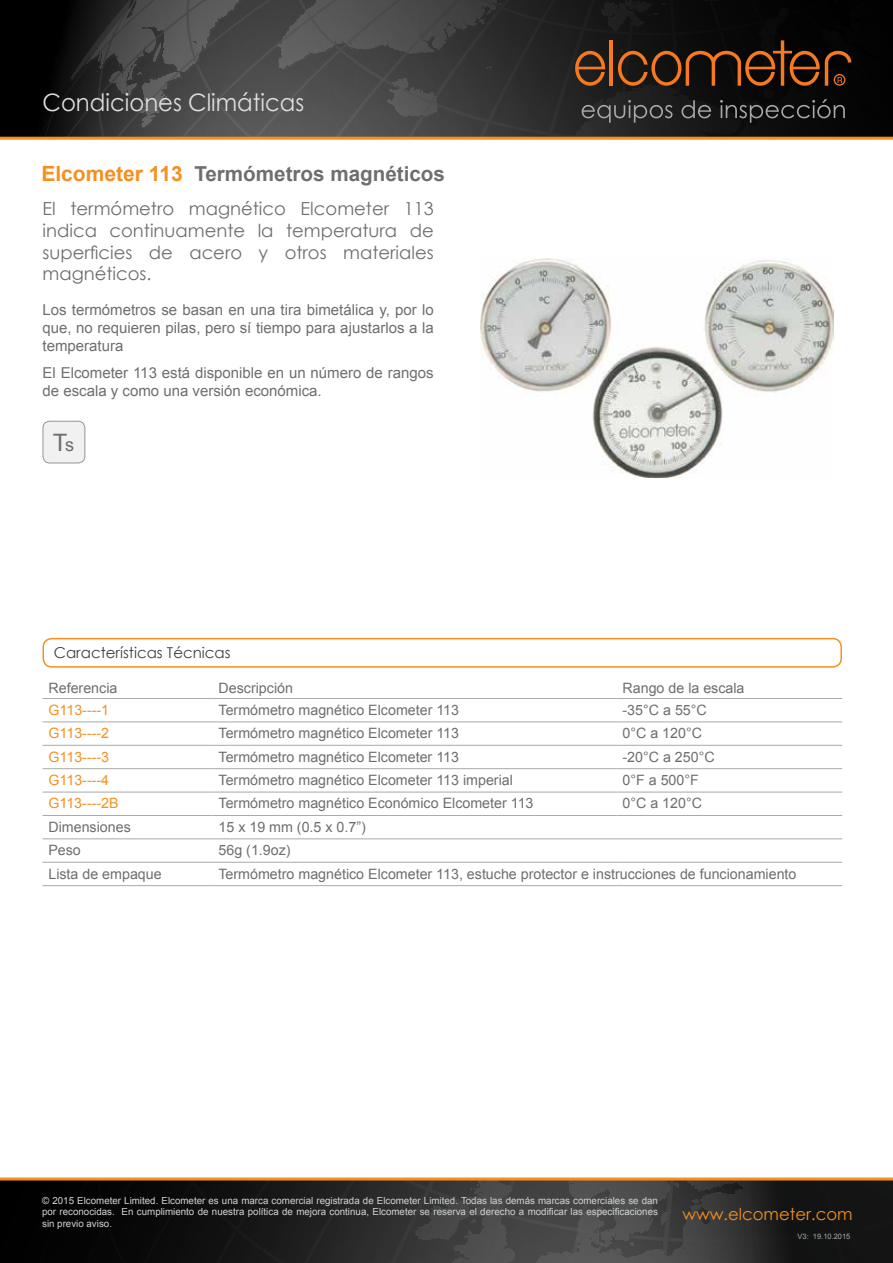
<style>
.page{position:relative;width:893px;height:1263px;background:#fff}
.page>*{position:absolute;margin:0;border:0;box-sizing:border-box;transform-origin:0 0}
.t1{font:24px "Century Gothic";color:#dedfe0;scale:.95 1}
.t2{font:24px "Arial";color:#6d6e71}
.t3{font:700 20.7px "Arial";color:#6d6e71}
.t4{font:18px/21.6px "Century Gothic";color:#6d6e71;text-align:justify}
.t5{font:16.5px "Century Gothic";color:#f78f1e}
.t6{font:15px/18px "Arial";color:#6d6e71;text-align:justify}
.t7{font:15px "Century Gothic";color:#414042}
.t8{font:14.25px "Arial";color:#6d6e71}
.t9{font:14.25px "Arial";color:#f78f1e}
.t10{font:9.75px/11.7px "Arial";color:#d1d3d4;text-align:justify}
.t11{font:7.5px "Arial";color:#a7a9ac}
.s1{font-size:21px;color:#f78f1e}
.s2{font-size:18px}
</style>
<div class="page">
<div style="left:0;top:0;width:893px;height:138px;background:#000"></div>
<svg style="left:34px;top:0;width:859px;height:137px;background:#373737"></svg>
<hr style="left:609px;top:40px;width:4px;height:46px;background:#f47920">
<svg style="left:575px;top:51px;width:30px;height:35px"></svg>
<svg style="left:618px;top:0;width:275px;height:86px"></svg>
<svg style="left:582px;top:99px;width:263px;height:24px"></svg>
<hr style="left:0;top:137px;width:893px;height:3px;background:#f78f1e">
<svg style="left:0;top:1180px;width:893px;height:83px;background:#272626"></svg>
<hr style="left:0;top:1177px;width:893px;height:3px;background:#f78f1e">
<img style="left:481px;top:258px;width:352px;height:220px">
<div style="left:43px;top:421px;width:42px;height:42px;background:#f1f1f2;border-radius:7px"></div>
<div style="left:43px;top:421px;width:42px;height:42px;border:1px solid #939598;border-radius:7px"></div>
<div style="left:43px;top:638px;width:799px;height:30px;border:2px solid #f78f1e;border-radius:9px"></div>
<hr style="left:43px;top:722px;width:170px;height:1px;background:#a7a9ac">
<hr style="left:213px;top:722px;width:404px;height:1px;background:#a7a9ac">
<hr style="left:617px;top:722px;width:225px;height:1px;background:#a7a9ac">
<hr style="left:43px;top:745px;width:170px;height:1px;background:#a7a9ac">
<hr style="left:213px;top:745px;width:404px;height:1px;background:#a7a9ac">
<hr style="left:617px;top:745px;width:225px;height:1px;background:#a7a9ac">
<hr style="left:43px;top:768px;width:170px;height:1px;background:#a7a9ac">
<hr style="left:213px;top:768px;width:404px;height:1px;background:#a7a9ac">
<hr style="left:617px;top:768px;width:225px;height:1px;background:#a7a9ac">
<hr style="left:43px;top:792px;width:170px;height:1px;background:#a7a9ac">
<hr style="left:213px;top:792px;width:404px;height:1px;background:#a7a9ac">
<hr style="left:617px;top:792px;width:225px;height:1px;background:#a7a9ac">
<hr style="left:43px;top:815px;width:170px;height:1px;background:#a7a9ac">
<hr style="left:213px;top:815px;width:404px;height:1px;background:#a7a9ac">
<hr style="left:617px;top:815px;width:225px;height:1px;background:#a7a9ac">
<hr style="left:43px;top:838px;width:170px;height:1px;background:#a7a9ac">
<hr style="left:213px;top:838px;width:404px;height:1px;background:#a7a9ac">
<hr style="left:617px;top:838px;width:225px;height:1px;background:#a7a9ac">
<hr style="left:43px;top:862px;width:170px;height:1px;background:#a7a9ac">
<hr style="left:213px;top:862px;width:404px;height:1px;background:#a7a9ac">
<hr style="left:617px;top:862px;width:225px;height:1px;background:#a7a9ac">
<hr style="left:43px;top:885px;width:170px;height:1px;background:#a7a9ac">
<hr style="left:213px;top:885px;width:404px;height:1px;background:#a7a9ac">
<hr style="left:617px;top:885px;width:225px;height:1px;background:#a7a9ac">
<hr style="left:43px;top:698px;width:170px;height:1px;background:#a7a9ac">
<hr style="left:213px;top:698px;width:404px;height:1px;background:#a7a9ac">
<hr style="left:617px;top:698px;width:225px;height:1px;background:#a7a9ac">
<h1 class="t1" style="left:43px;top:86px;width:277px">Condiciones Climáticas</h1>
<h2 class="t3" style="left:41px;top:160px;width:405px"><span class="s1">Elcometer 113</span> Termómetros magnéticos</h2>
<p class="t4" style="left:43px;top:198px;width:393px">El termómetro magnético Elcometer 113 indica continuamente la temperatura de superficies de acero y otros materiales magnéticos.</p>
<p class="t6" style="left:43px;top:301px;width:393px">Los termómetros se basan en una tira bimetálica y, por lo que, no requieren pilas, pero sí tiempo para ajustarlos a la temperatura</p>
<p class="t6" style="left:43px;top:364px;width:393px">El Elcometer 113 está disponible en un número de rangos de escala y como una versión económica.</p>
<h1 class="t2" style="left:53px;top:426px;width:23px">T<span class="s2">s</span></h1>
<p class="t7" style="left:54px;top:642px;width:178px">Características Técnicas</p>
<p class="t8" style="left:49px;top:678px;width:70px">Referencia</p>
<p class="t8" style="left:219px;top:678px;width:76px">Descripción</p>
<p class="t8" style="left:623px;top:678px;width:123px">Rango de la escala</p>
<p class="t9" style="left:49px;top:700px;width:62px">G113----1</p>
<p class="t8" style="left:219px;top:700px;width:242px">Termómetro magnético Elcometer 113</p>
<p class="t8" style="left:623px;top:700px;width:86px">-35°C a 55°C</p>
<p class="t9" style="left:48px;top:724px;width:62px">G113----2</p>
<p class="t8" style="left:219px;top:724px;width:242px">Termómetro magnético Elcometer 113</p>
<p class="t8" style="left:622px;top:724px;width:81px">0°C a 120°C</p>
<p class="t9" style="left:48px;top:747px;width:62px">G113----3</p>
<p class="t8" style="left:219px;top:747px;width:242px">Termómetro magnético Elcometer 113</p>
<p class="t8" style="left:622px;top:747px;width:94px">-20°C a 250°C</p>
<p class="t9" style="left:48px;top:771px;width:62px">G113----4</p>
<p class="t8" style="left:219px;top:771px;width:296px">Termómetro magnético Elcometer 113 imperial</p>
<p class="t8" style="left:622px;top:771px;width:78px">0°F a 500°F</p>
<p class="t9" style="left:48px;top:794px;width:72px">G113----2B</p>
<p class="t8" style="left:219px;top:794px;width:316px">Termómetro magnético Económico Elcometer 113</p>
<p class="t8" style="left:622px;top:794px;width:81px">0°C a 120°C</p>
<p class="t8" style="left:48px;top:817px;width:84px">Dimensiones</p>
<p class="t8" style="left:219px;top:817px;width:149px">15 x 19 mm (0.5 x 0.7”)</p>
<p class="t8" style="left:48px;top:841px;width:34px">Peso</p>
<p class="t8" style="left:219px;top:841px;width:74px">56g (1.9oz)</p>
<p class="t8" style="left:48px;top:864px;width:115px">Lista de empaque</p>
<p class="t8" style="left:219px;top:864px;width:579px">Termómetro magnético Elcometer 113, estuche protector e instrucciones de funcionamiento</p>
<p class="t10" style="left:42px;top:1194px;width:617px">© 2015 Elcometer Limited. Elcometer es una marca comercial registrada de Elcometer Limited. Todas las demás marcas comerciales se dan por reconocidas. En cumplimiento de nuestra política de mejora continua, Elcometer se reserva el derecho a modificar las especificaciones sin previo aviso.</p>
<p class="t5" style="left:682px;top:1202px;width:172px">www.elcometer.com</p>
<p class="t11" style="left:797px;top:1231px;width:54px">V3: 19.10.2015</p>
</div>
